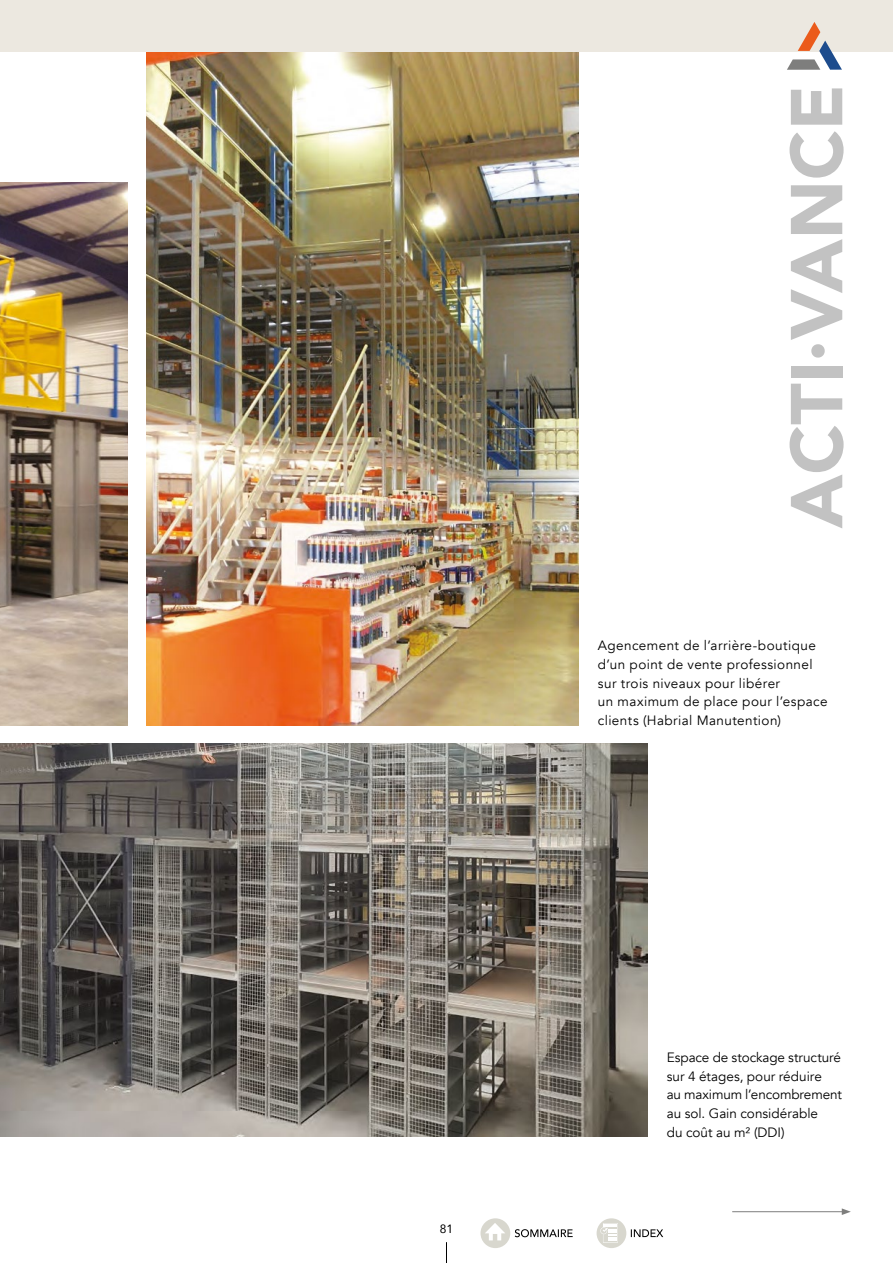
<style>
.page{position:relative;width:893px;height:1263px;background:#fff}
.page>*{position:absolute;margin:0;border:0;box-sizing:border-box;transform-origin:0 0}
.t1{font:900 72.6px "Avenir";color:#c2c2c2}
.t2{font:13.5px/18.8px "Avenir";letter-spacing:.025em;color:#000}
.t3{font:13.5px/18.8px "Avenir";color:#000}
.t4{font:12px "Avenir";color:#000}
</style>
<div class="page">
<svg style="left:446px;top:1242px;width:1px;height:21px"></svg>
<img style="left:146px;top:51px;width:433px;height:674px">
<div style="left:0;top:0;width:893px;height:51px;background:#ece8e0"></div>
<img style="left:0;top:182px;width:128px;height:543px">
<svg style="left:787px;top:22px;width:55px;height:48px"></svg>
<img style="left:0;top:744px;width:647px;height:393px">
<hr style="left:732px;top:1211px;width:112px;height:1px;background:#7e7e7d">
<svg style="left:842px;top:1208px;width:9px;height:7px"></svg>
<div style="left:480px;top:1218px;width:30px;height:30px;background:#d8d7ce;border-radius:50%"></div>
<svg style="left:485px;top:1223px;width:20px;height:17px"></svg>
<div style="left:597px;top:1218px;width:29px;height:30px;background:#d8d7ce;border-radius:50%"></div>
<svg style="left:600px;top:1223px;width:18px;height:20px"></svg>
<svg style="left:515px;top:1229px;width:58px;height:8px"></svg>
<svg style="left:631px;top:1229px;width:32px;height:8px"></svg>
<p class="t4" style="left:440px;top:1219px;width:15px">81</p>
<h1 class="t1" style="left:755px;top:528px;width:445px;rotate:-90deg">ACTI.VANCE</h1>
<p class="t2" style="left:598px;top:636px;width:231px">Agencement de l’arrière-boutique d’un point de vente professionnel sur trois niveaux pour libérer<br>un maximum de place pour l’espace clients (Habrial Manutention)</p>
<p class="t3" style="left:667px;top:1048px;width:177px">Espace de stockage structuré sur 4 étages, pour réduire<br>au maximum l’encombrement au sol. Gain considérable<br>du coût au m² (DDI)</p>
</div>
